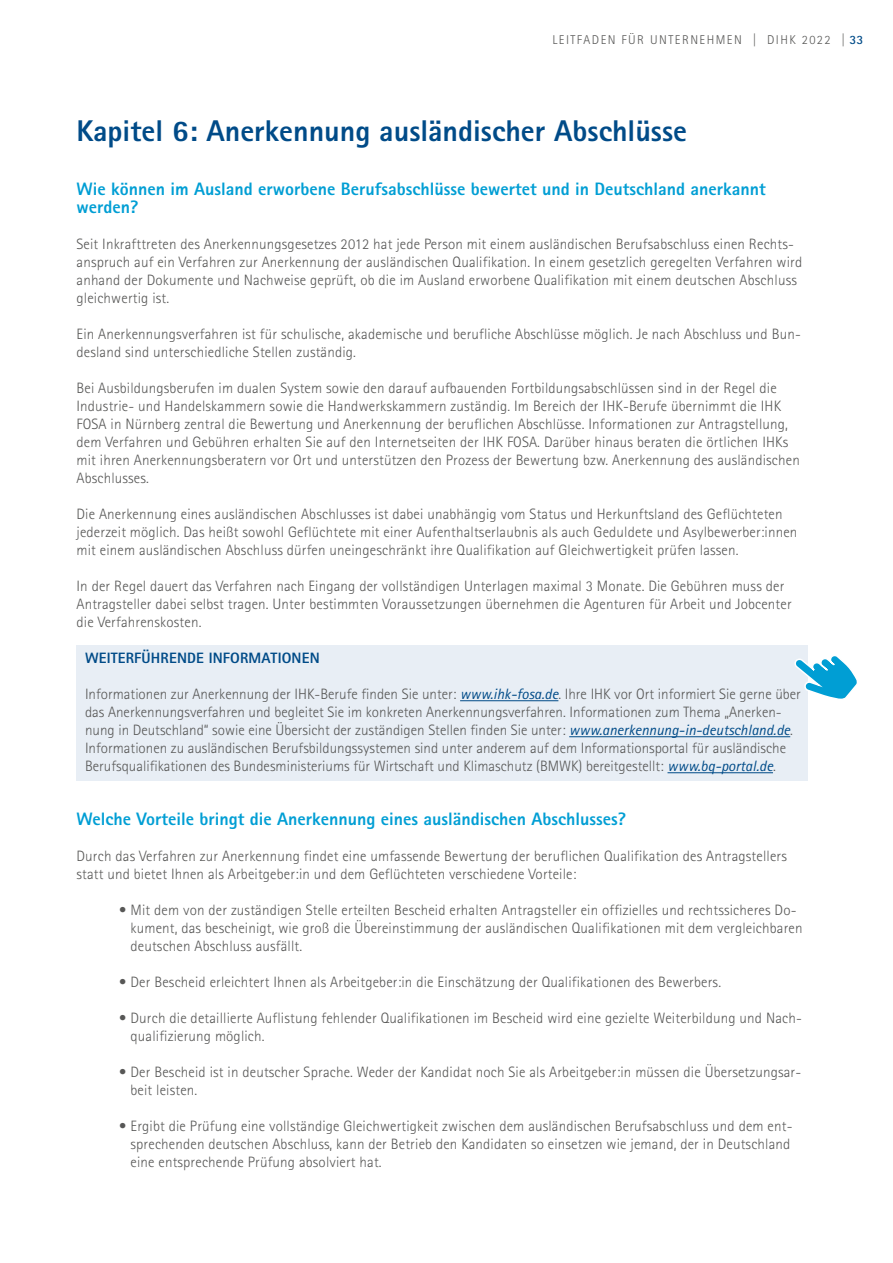
<style>
.page{position:relative;width:893px;height:1263px;background:#fff}
.page>*{position:absolute;margin:0;border:0;box-sizing:border-box;transform-origin:0 0}
.H1-03_Headline_alle{font:800 30px "Agfa Rotis Sans Serif";color:#004b88}
.H2-04_Subhead_SKY{font:800 18px/18px "Agfa Rotis Sans Serif";color:#009ed4}
.P-01_Copy_10_Abstand{font:300 15px/18px "Agfa Rotis Sans Serif";letter-spacing:.01em;color:#575756}
.P-Copy_10_im_Kasten{font:300 15px/18px "Agfa Rotis Sans Serif";color:#575756}
.P-Copy_10_im_Kasten-2{font:800 15px "Agfa Rotis Sans Serif";letter-spacing:.01em;color:#004b88}
.t1{font:300 12.75px "Agfa Rotis Sans Serif";letter-spacing:.115em;color:#575756}
.s1{font-weight:700;color:#004b88}
.s2{font-family:"Rotis Sans Serif Pro";font-weight:400;font-style:italic;color:#004b88}
</style>
<div class="page">
<div style="left:77px;top:645px;width:731px;height:136px;background:#e8eef5"></div>
<svg style="left:794px;top:656px;width:63px;height:43px"></svg>
<hr style="left:460px;top:700px;width:98px;height:1px;background:#004b88">
<hr style="left:569px;top:736px;width:221px;height:1px;background:#004b88">
<hr style="left:667px;top:772px;width:106px;height:1px;background:#004b88">
<p class="t1" style="left:552px;top:32px;width:312px">LEITFADEN FÜR UNTERNEHMEN | DIHK 2022 | <span class="s1">33</span></p>
<h1 class="H1-03_Headline_alle" style="left:77px;top:112px;width:612px">Kapitel 6: Anerkennung ausländischer Abschlüsse</h1>
<h2 class="H2-04_Subhead_SKY" style="left:77px;top:180px;width:691px">Wie können im Ausland erworbene Berufsabschlüsse bewertet und in Deutschland anerkannt werden?</h2>
<p class="P-01_Copy_10_Abstand" style="left:77px;top:235px;width:727px">Seit Inkrafttreten des Anerkennungsgesetzes 2012 hat jede Person mit einem ausländischen Berufsabschluss einen Rechts&shy;anspruch auf ein Verfahren zur Anerkennung der ausländischen Qualifikation. In einem gesetzlich geregelten Verfahren wird anhand der Dokumente und Nachweise geprüft, ob die im Ausland erworbene Qualifikation mit einem deutschen Abschluss gleichwertig ist.</p>
<p class="P-01_Copy_10_Abstand" style="left:77px;top:325px;width:726px">Ein Anerkennungsverfahren ist für schulische, akademische und berufliche Abschlüsse möglich. Je nach Abschluss und Bun&shy;desland sind unterschiedliche Stellen zuständig.</p>
<p class="P-01_Copy_10_Abstand" style="left:77px;top:379px;width:725px">Bei Ausbildungsberufen im dualen System sowie den darauf aufbauenden Fortbildungsabschlüssen sind in der Regel die Industrie- und Handelskammern sowie die Handwerkskammern zuständig. Im Bereich der IHK-Berufe übernimmt die IHK FOSA in Nürnberg zentral die Bewertung und Anerkennung der beruflichen Abschlüsse. Informationen zur Antragstellung, dem Verfahren und Gebühren erhalten Sie auf den Internetseiten der IHK FOSA. Darüber hinaus beraten die örtlichen IHKs mit ihren Anerkennungsberatern vor Ort und unterstützen den Prozess der Bewertung bzw. Anerkennung des ausländischen Abschlusses.</p>
<p class="P-01_Copy_10_Abstand" style="left:77px;top:505px;width:722px">Die Anerkennung eines ausländischen Abschlusses ist dabei unabhängig vom Status und Herkunftsland des Geflüchteten jederzeit möglich. Das heißt sowohl Geflüchtete mit einer Aufenthaltserlaubnis als auch Geduldete und Asylbewerber:innen mit einem ausländischen Abschluss dürfen uneingeschränkt ihre Qualifikation auf Gleichwertigkeit prüfen lassen.</p>
<p class="P-01_Copy_10_Abstand" style="left:77px;top:577px;width:717px">In der Regel dauert das Verfahren nach Eingang der vollständigen Unterlagen maximal 3 Monate. Die Gebühren muss der<br>Antragsteller dabei selbst tragen. Unter bestimmten Voraussetzungen übernehmen die Agenturen für Arbeit und Jobcenter die Verfahrenskosten.</p>
<p class="P-Copy_10_im_Kasten-2" style="left:85px;top:649px;width:236px">WEITERFÜHRENDE INFORMATIONEN</p>
<p class="P-01_Copy_10_Abstand" style="left:85px;top:685px;width:717px">Informationen zur Anerkennung der IHK-Berufe finden Sie unter: <span class="s2">www.ihk-fosa.de</span>. Ihre IHK vor Ort informiert Sie gerne über</p>
<p class="P-01_Copy_10_Abstand" style="left:85px;top:703px;width:709px">das Anerkennungsverfahren und begleitet Sie im konkreten Anerkennungsverfahren. Informationen zum Thema „Anerken&shy;nung in Deutschland“ sowie eine Übersicht der zuständigen Stellen finden Sie unter: <span class="s2">www.anerkennung-in-deutschland.de</span>.</p>
<p class="P-Copy_10_im_Kasten" style="left:85px;top:739px;width:702px">Informationen zu ausländischen Berufsbildungssystemen sind unter anderem auf dem Informationsportal für ausländische<br>Berufsqualifikationen des Bundesministeriums für Wirtschaft und Klimaschutz (BMWK) bereitgestellt: <span class="s2">www.bq-portal.de</span>.</p>
<h2 class="H2-04_Subhead_SKY" style="left:77px;top:810px;width:551px">Welche Vorteile bringt die Anerkennung eines ausländischen Abschlusses?</h2>
<p class="P-01_Copy_10_Abstand" style="left:77px;top:847px;width:712px">Durch das Verfahren zur Anerkennung findet eine umfassende Bewertung der beruflichen Qualifikation des Antragstellers statt und bietet Ihnen als Arbeitgeber:in und dem Geflüchteten verschiedene Vorteile:</p>
<p class="P-01_Copy_10_Abstand" style="left:131px;top:901px;width:674px;text-indent:-11px">• Mit dem von der zuständigen Stelle erteilten Bescheid erhalten Antragsteller ein offizielles und rechtssicheres Do&shy;kument, das bescheinigt, wie groß die Übereinstimmung der ausländischen Qualifikationen mit dem vergleichbaren deutschen Abschluss ausfällt.</p>
<p class="P-01_Copy_10_Abstand" style="left:119px;top:973px;width:603px">• Der Bescheid erleichtert Ihnen als Arbeitgeber:in die Einschätzung der Qualifikationen des Bewerbers.</p>
<p class="P-01_Copy_10_Abstand" style="left:131px;top:1009px;width:673px;text-indent:-11px">• Durch die detaillierte Auflistung fehlender Qualifikationen im Bescheid wird eine gezielte Weiterbildung und Nach&shy;qualifizierung möglich.</p>
<p class="P-01_Copy_10_Abstand" style="left:131px;top:1063px;width:672px;text-indent:-11px">• Der Bescheid ist in deutscher Sprache. Weder der Kandidat noch Sie als Arbeitgeber:in müssen die Übersetzungsar&shy;beit leisten.</p>
<p class="P-01_Copy_10_Abstand" style="left:131px;top:1117px;width:663px;text-indent:-11px">• Ergibt die Prüfung eine vollständige Gleichwertigkeit zwischen dem ausländischen Berufsabschluss und dem ent&shy;sprechenden deutschen Abschluss, kann der Betrieb den Kandidaten so einsetzen wie jemand, der in Deutschland eine entsprechende Prüfung absolviert hat.</p>
</div>
